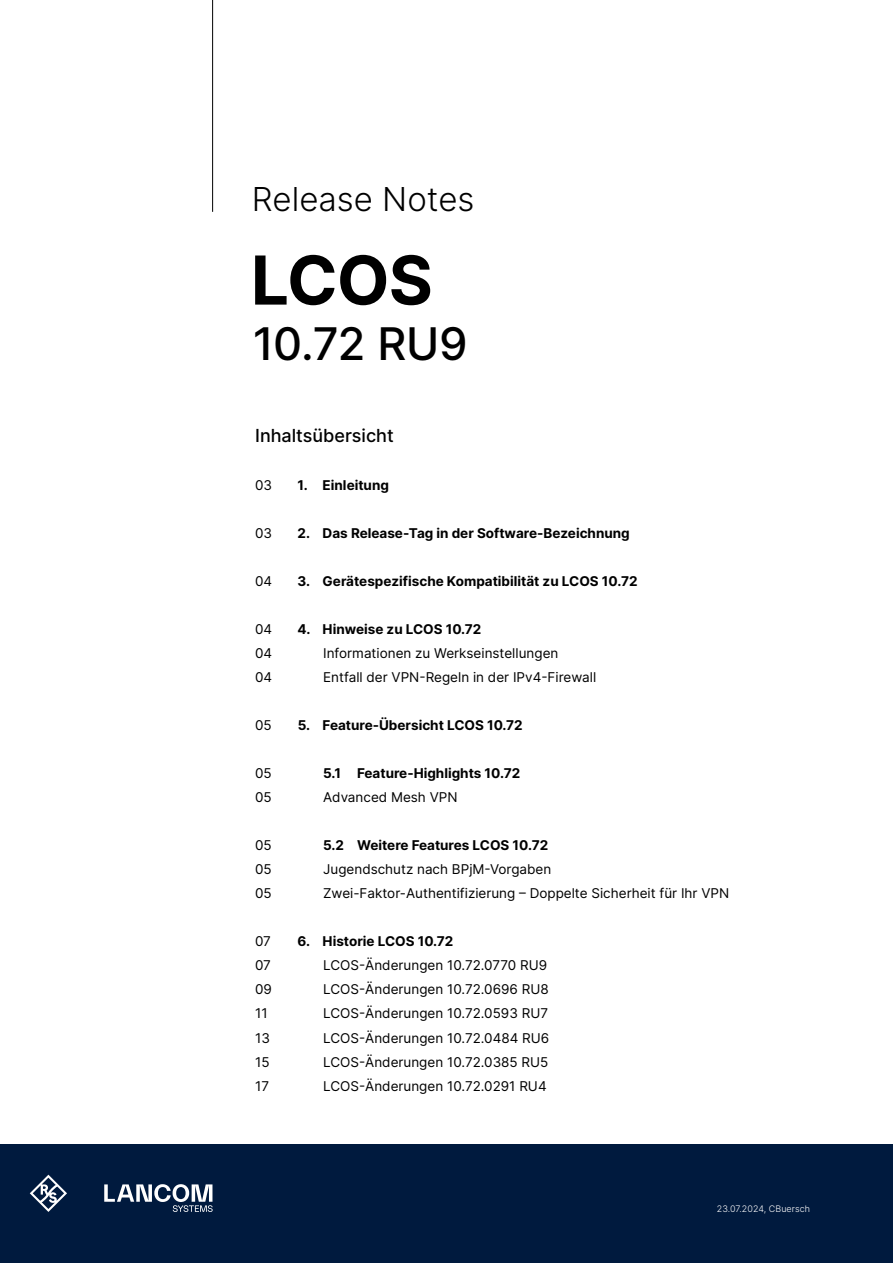
<style>
.page{position:relative;width:893px;height:1263px;background:#fff}
.page>*{position:absolute;margin:0;border:0;box-sizing:border-box;transform-origin:0 0}
.t1{font:700 67.5px "Inter";color:#000}
.t2{font:500 45px "Inter";letter-spacing:-.015em;color:#000}
.t3{font:300 33px "Inter";color:#000}
.t4{font:500 18px "Inter";color:#000}
.t5{font:13.5px "Inter";color:#000}
.t6{font:700 13.5px "Inter";color:#000}
.t7{font:300 9px "Inter";letter-spacing:.005em;color:#fff}
</style>
<div class="page">
<div style="left:0;top:1144px;width:893px;height:119px;background:#001a3e"></div>
<hr style="left:212px;top:0;width:1px;height:212px;background:#000">
<svg style="left:30px;top:1175px;width:37px;height:37px"></svg>
<svg style="left:104px;top:1184px;width:109px;height:28px"></svg>
<h3 class="t3" style="left:252px;top:175px;width:224px">Release Notes</h3>
<h1 class="t1" style="left:251px;top:229px;width:184px">LCOS</h1>
<h2 class="t2" style="left:253px;top:310px;width:216px">10.72 RU9</h2>
<h3 class="t4" style="left:255px;top:423px;width:140px">Inhaltsübersicht</h3>
<p class="t5" style="left:255px;top:476px;width:19px">03</p>
<p class="t6" style="left:298px;top:475px;width:93px">1. Einleitung</p>
<p class="t5" style="left:255px;top:524px;width:19px">03</p>
<p class="t6" style="left:298px;top:523px;width:334px">2. Das Release-Tag in der Software-Bezeichnung</p>
<p class="t5" style="left:255px;top:572px;width:19px">04</p>
<p class="t6" style="left:298px;top:571px;width:341px">3. Gerätespezifische Kompatibilität zu LCOS 10.72</p>
<p class="t5" style="left:255px;top:620px;width:19px">04</p>
<p class="t6" style="left:298px;top:619px;width:185px">4. Hinweise zu LCOS 10.72</p>
<p class="t5" style="left:255px;top:644px;width:19px">04</p>
<p class="t5" style="left:323px;top:644px;width:237px">Informationen zu Werkseinstellungen</p>
<p class="t5" style="left:255px;top:668px;width:19px">04</p>
<p class="t5" style="left:323px;top:668px;width:275px">Entfall der VPN-Regeln in der IPv4-Firewall</p>
<p class="t5" style="left:255px;top:716px;width:18px">05</p>
<p class="t6" style="left:298px;top:715px;width:227px">5. Feature-Übersicht LCOS 10.72</p>
<p class="t5" style="left:255px;top:764px;width:18px">05</p>
<p class="t6" style="left:323px;top:763px;width:199px">5.1 Feature-Highlights 10.72</p>
<p class="t5" style="left:255px;top:788px;width:18px">05</p>
<p class="t5" style="left:323px;top:788px;width:136px">Advanced Mesh VPN</p>
<p class="t5" style="left:255px;top:836px;width:18px">05</p>
<p class="t6" style="left:323px;top:835px;width:227px">5.2 Weitere Features LCOS 10.72</p>
<p class="t5" style="left:255px;top:860px;width:18px">05</p>
<p class="t5" style="left:323px;top:860px;width:230px">Jugendschutz nach BPjM-Vorgaben</p>
<p class="t5" style="left:255px;top:884px;width:18px">05</p>
<p class="t5" style="left:323px;top:884px;width:408px">Zwei-Faktor-Authentifizierung – Doppelte Sicherheit für Ihr VPN</p>
<p class="t5" style="left:255px;top:932px;width:17px">07</p>
<p class="t6" style="left:298px;top:931px;width:157px">6. Historie LCOS 10.72</p>
<p class="t5" style="left:255px;top:956px;width:17px">07</p>
<p class="t5" style="left:323px;top:956px;width:226px">LCOS-Änderungen 10.72.0770 RU9</p>
<p class="t5" style="left:255px;top:980px;width:18px">09</p>
<p class="t5" style="left:323px;top:980px;width:227px">LCOS-Änderungen 10.72.0696 RU8</p>
<p class="t5" style="left:255px;top:1004px;width:14px">11</p>
<p class="t5" style="left:323px;top:1004px;width:226px">LCOS-Änderungen 10.72.0593 RU7</p>
<p class="t5" style="left:255px;top:1028px;width:16px">13</p>
<p class="t5" style="left:323px;top:1028px;width:228px">LCOS-Änderungen 10.72.0484 RU6</p>
<p class="t5" style="left:255px;top:1052px;width:16px">15</p>
<p class="t5" style="left:323px;top:1052px;width:227px">LCOS-Änderungen 10.72.0385 RU5</p>
<p class="t5" style="left:255px;top:1076px;width:15px">17</p>
<p class="t5" style="left:323px;top:1076px;width:225px">LCOS-Änderungen 10.72.0291 RU4</p>
<p class="t7" style="left:717px;top:1202px;width:95px">23.07.2024, CBuersch</p>
</div>
